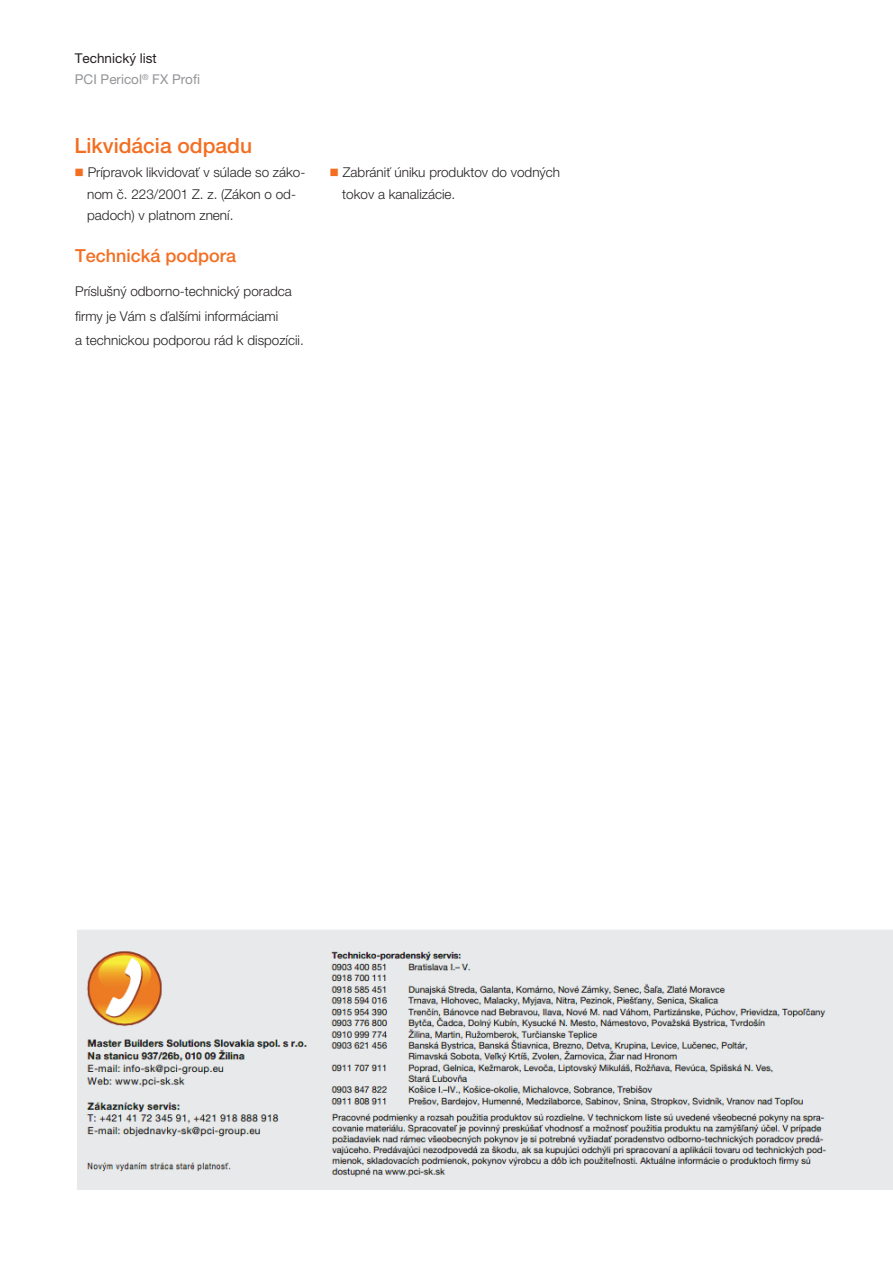
<style>
.page{position:relative;width:893px;height:1263px;background:#fff}
.page>*{position:absolute;margin:0;border:0;box-sizing:border-box;transform-origin:0 0}
.t1{font:500 21px "Helvetica Neue LT Pro";color:#f36e21}
.t2{font:500 18px "Helvetica Neue LT Pro";color:#f36e21}
.t3{font:300 13.5px/21.3px "Helvetica Neue LT Pro";color:#231f20}
.t4{font:13.5px/21.3px "Helvetica Neue LT Pro";color:#939598}
.s1{color:#231f20}
.s2{color:#f36e21}
</style>
<div class="page">
<img style="left:77px;top:930px;width:815px;height:260px">
<p class="t4" style="left:75px;top:49px;width:127px"><span class="s1">Technický list<br></span>PCI Pericol<sup>®</sup> FX Profi</p>
<h1 class="t1" style="left:74px;top:138px;width:179px">Likvidácia odpadu</h1>
<p class="t3" style="left:87px;top:163px;width:220px;text-indent:-13px"><span class="s2">■</span> Prípravok likvidovať v súlade so záko&shy;nom č. 223/2001 Z. z. (Zákon o od&shy;padoch) v platnom znení.</p>
<p class="t3" style="left:342px;top:163px;width:219px;text-indent:-13px"><span class="s2">■</span> Zabrániť úniku produktov do vodných tokov a kanalizácie.</p>
<h2 class="t2" style="left:75px;top:249px;width:163px">Technická podpora</h2>
<p class="t3" style="left:75px;top:280px;width:230px;line-height:24.6px">Príslušný odborno-technický poradca firmy je Vám s ďalšími informáciami<br>a technickou podporou rád k dispozícii.</p>
</div>
